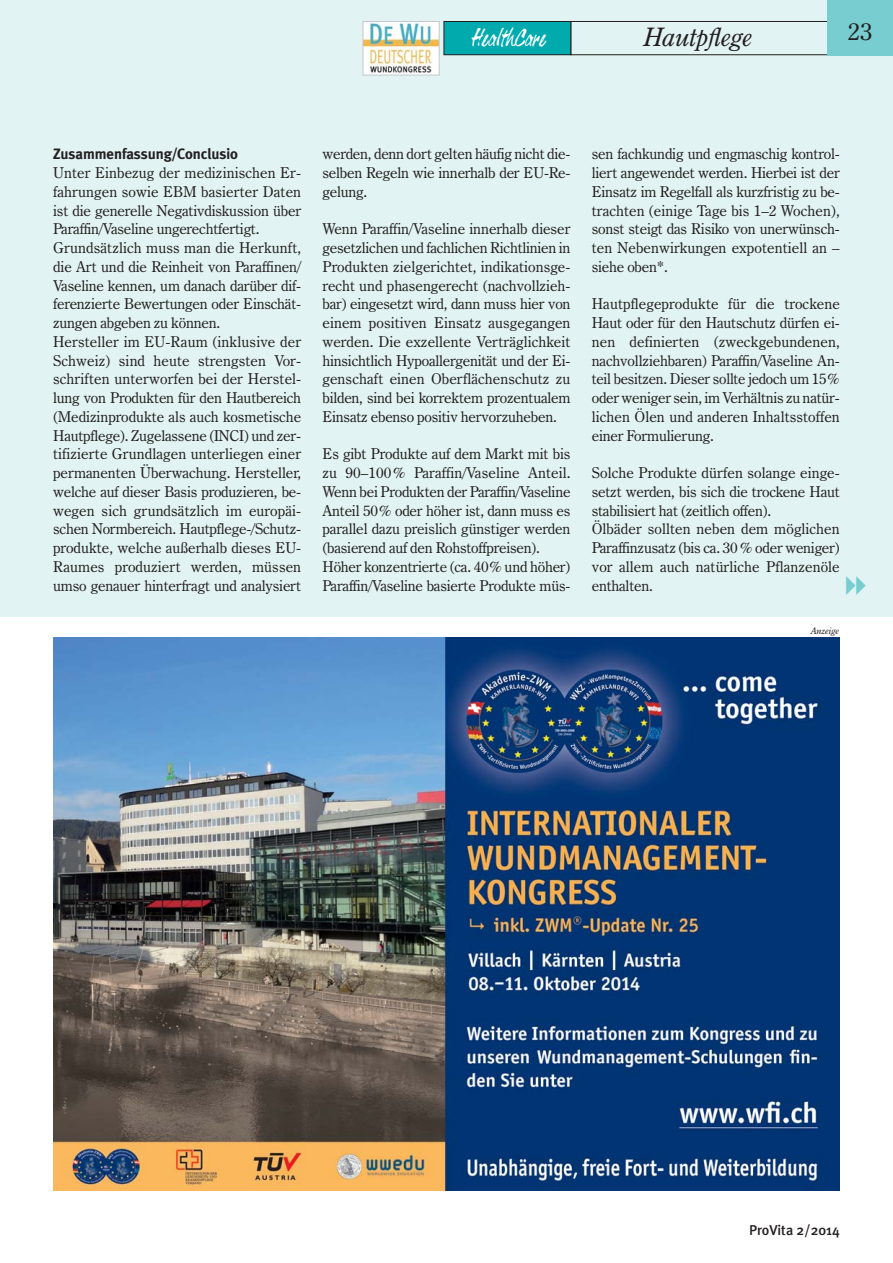
<style>
.page{position:relative;width:893px;height:1263px;background:#e2f3f3}
.page>*{position:absolute;margin:0;border:0;box-sizing:border-box;transform-origin:0 0}
.t1{font:italic 25.5px "Century Oldstyle BT";color:#231f20}
.t2{font:25.5px "Font Box Hand Schriften Tirag";color:#fff}
.t3{font:24px "Century Oldstyle BT";color:#231f20}
.t4{font:15px/18.8px "Century Oldstyle BT";letter-spacing:-.01em;color:#231f20;text-align:justify}
.t5{font:700 15px "Meta";color:#231f20}
.t6{font:500 14.25px "Meta Plus";color:#231f20}
.t7{font:italic 9px "Century Oldstyle BT";color:#231f20}
</style>
<div class="page">
<div style="left:0;top:618px;width:893px;height:645px;background:#fff"></div>
<div style="left:570px;top:21px;width:270px;height:34px;border:1px solid #231f20"></div>
<div style="left:828px;top:0;width:65px;height:55px;background:#78cdd0"></div>
<div style="left:444px;top:21px;width:127px;height:34px;background:#00aaad"></div>
<div style="left:444px;top:21px;width:127px;height:34px;border:1px solid #231f20"></div>
<img style="left:53px;top:638px;width:787px;height:553px">
<img style="left:365px;top:23px;width:73px;height:50px">
<div style="left:363px;top:21px;width:77px;height:54px;border:1px solid #c6c8ca"></div>
<h1 class="t2" style="left:469px;top:28px;width:77px">HealthCare</h1>
<h1 class="t1" style="left:644px;top:25px;width:110px">Hautpflege</h1>
<h2 class="t3" style="left:848px;top:23px;width:26px">23</h2>
<p class="t5" style="left:53px;top:147px;width:186px">Zusammenfassung/Conclusio</p>
<p class="t4" style="left:53px;top:165px;width:250px;text-align:left">Unter Einbezug der medizinischen Er&shy;fahrungen sowie EBM basierter Daten ist die generelle Negativdiskussion über Paraffin/Vaseline ungerechtfertigt.<br>Grundsätzlich muss man die Herkunft, die Art und die Reinheit von Paraffinen/ Vaseline kennen, um danach darüber dif&shy;ferenzierte Bewertungen oder Einschät&shy;zungen abgeben zu können.<br>Hersteller im EU-Raum (inklusive der Schweiz) sind heute strengsten Vor&shy;schriften unterworfen bei der Herstel&shy;lung von Produkten für den Hautbereich (Medizinprodukte als auch kosmetische Hautpflege). Zugelassene (INCI) und zer&shy;tifizierte Grundlagen unterliegen einer permanenten Überwachung. Hersteller, welche auf dieser Basis produzieren, be&shy;wegen sich grundsätzlich im europäi&shy;schen Normbereich. Hautpflege-/Schutz&shy;produkte, welche außerhalb dieses EU-Raumes produziert werden, müssen umso genauer hinterfragt und analysiert</p>
<p class="t4" style="left:322px;top:146px;width:250px">werden, denn dort gelten häufig nicht die&shy;selben Regeln wie innerhalb der EU-Re&shy;gelung.</p>
<p class="t4" style="left:322px;top:221px;width:250px">Wenn Paraffin/Vaseline innerhalb dieser gesetzlichen und fachlichen Richtlinien in Produkten zielgerichtet, indikationsge&shy;recht und phasengerecht (nachvollzieh&shy;bar) eingesetzt wird, dann muss hier von einem positiven Einsatz ausgegangen werden. Die exzellente Verträglichkeit hinsichtlich Hypoallergenität und der Ei&shy;genschaft einen Oberflächenschutz zu bilden, sind bei korrektem prozentualem Einsatz ebenso positiv hervorzuheben.</p>
<p class="t4" style="left:322px;top:446px;width:250px;text-align:left">Es gibt Produkte auf dem Markt mit bis zu 90–100 % Paraffin/Vaseline Anteil.<br>Wenn bei Produkten der Paraffin/Vaseline Anteil 50 % oder höher ist, dann muss es parallel dazu preislich günstiger werden (basierend auf den Rohstoffpreisen).<br>Höher konzentrierte (ca. 40 % und höher)<br>Paraffin/Vaseline basierte Produkte müs-</p>
<p class="t4" style="left:592px;top:146px;width:250px">sen fachkundig und engmaschig kontrol&shy;liert angewendet werden. Hierbei ist der Einsatz im Regelfall als kurzfristig zu be&shy;trachten (einige Tage bis 1–2 Wochen), sonst steigt das Risiko von unerwünsch&shy;ten Nebenwirkungen expotentiell an – siehe oben*.</p>
<p class="t4" style="left:592px;top:296px;width:250px">Hautpflegeprodukte für die trockene Haut oder für den Hautschutz dürfen ei&shy;nen definierten (zweckgebundenen, nachvollziehbaren) Paraffin/Vaseline An&shy;teil besitzen. Dieser sollte jedoch um 15 % oder weniger sein, im Verhältnis zu natür&shy;lichen Ölen und anderen Inhaltsstoffen einer Formulierung.</p>
<p class="t4" style="left:592px;top:465px;width:250px;text-align:left">Solche Produkte dürfen solange einge&shy;setzt werden, bis sich die trockene Haut stabilisiert hat (zeitlich offen).<br>Ölbäder sollten neben dem möglichen Paraffinzusatz (bis ca. 30 % oder weniger) vor allem auch natürliche Pflanzenöle enthalten.</p>
<p class="t7" style="left:811px;top:626px;width:30px">Anzeige</p>
<p class="t6" style="left:749px;top:1225px;width:92px">ProVita 2/2014</p>
</div>
